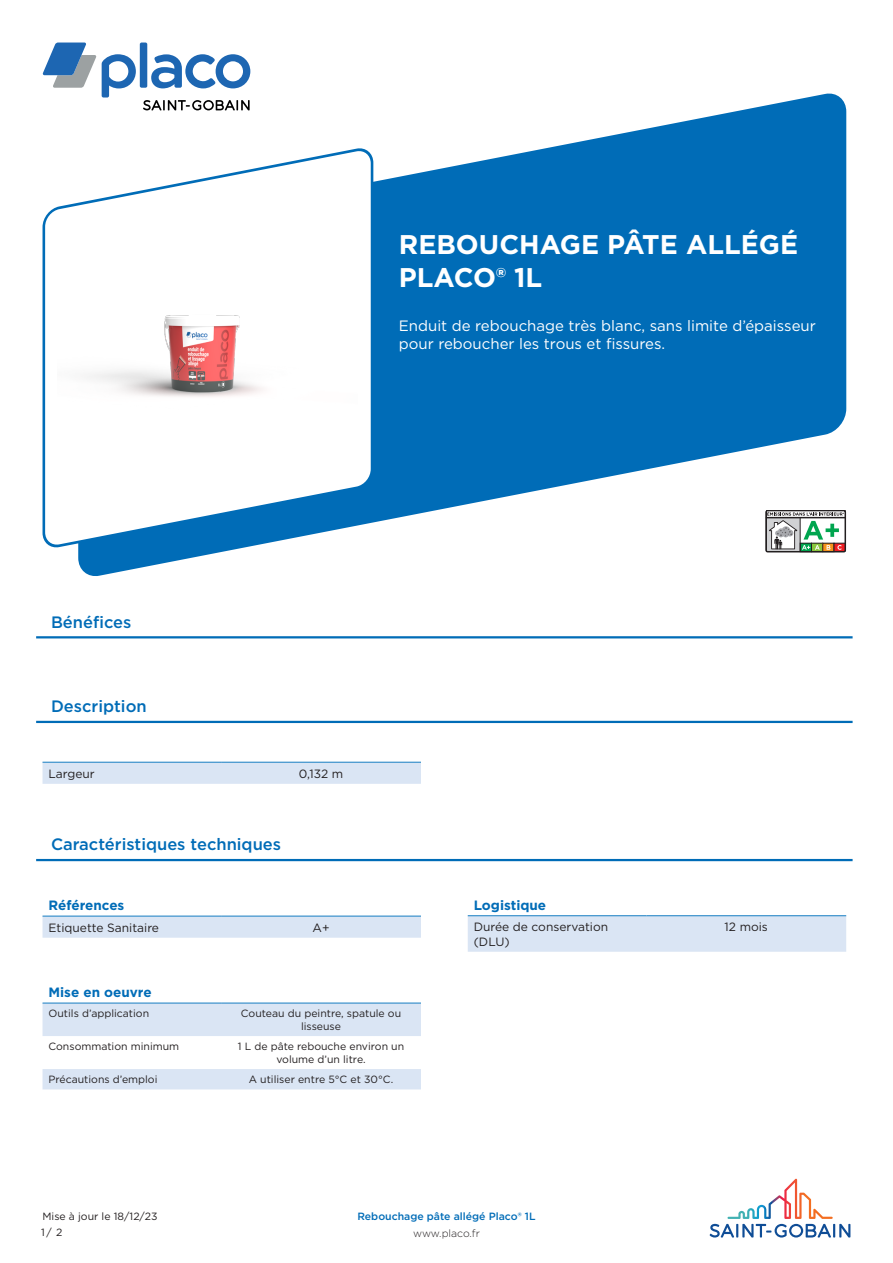
<style>
.page{position:relative;width:893px;height:1263px;background:#fff}
.page>*{position:absolute;margin:0;border:0;box-sizing:border-box;transform-origin:0 0}
.product_name{font:700 27px/32.4px "Gotham";color:#fff}
.t1{font:500 16.5px "Gotham";color:#006cb7}
.product_description{font:15px/18px "Gotham";color:#fff}
.attribute_group{font:700 13.5px "Gotham";color:#006cb7}
.column_1{font:12px/14.4px "Gotham";color:#231f20}
.column_2{font:12px "Gotham";color:#231f20}
.column_2-2{font:10.5px/12.6px "Gotham";color:#231f20;text-align:center}
.column_1-2{font:10.5px "Gotham";color:#231f20}
.Product_Name_Master{font:500 10.5px "Gotham";color:#006cb7}
.t2{font:300 10.5px "Gotham";color:#231f20}
</style>
<div class="page">
<div style="left:140px;top:43px;width:7px;height:45px;background:#1d66b2;border-radius:2px"></div>
<svg style="left:42px;top:43px;width:94px;height:47px"></svg>
<svg style="left:151px;top:54px;width:99px;height:34px"></svg>
<svg style="left:710px;top:1179px;width:140px;height:58px"></svg>
<svg style="left:78px;top:90px;width:768px;height:486px;fill:#006cb7"></svg>
<svg style="left:42px;top:144px;width:333px;height:408px"></svg>
<img style="left:58px;top:263px;width:300px;height:169px">
<hr style="left:36px;top:636px;width:817px;height:2px;background:#006cb7">
<hr style="left:36px;top:721px;width:817px;height:2px;background:#006cb7">
<div style="left:43px;top:763px;width:378px;height:21px;background:#dae5f4"></div>
<hr style="left:43px;top:762px;width:178px;height:1px;background:#167ec2">
<hr style="left:221px;top:762px;width:200px;height:1px;background:#167ec2">
<hr style="left:36px;top:859px;width:817px;height:2px;background:#006cb7">
<div style="left:43px;top:917px;width:378px;height:21px;background:#dae5f4"></div>
<hr style="left:43px;top:916px;width:178px;height:1px;background:#167ec2">
<hr style="left:221px;top:916px;width:200px;height:1px;background:#167ec2">
<svg style="left:43px;top:1004px;width:378px;height:85px"></svg>
<hr style="left:43px;top:1003px;width:178px;height:1px;background:#167ec2">
<hr style="left:221px;top:1003px;width:200px;height:1px;background:#167ec2">
<div style="left:468px;top:916px;width:378px;height:36px;background:#dae5f4"></div>
<hr style="left:468px;top:915px;width:178px;height:1px;background:#167ec2">
<hr style="left:646px;top:915px;width:200px;height:1px;background:#167ec2">
<svg style="left:766px;top:510px;width:80px;height:42px"></svg>
<p class="product_name" style="left:399px;top:229px;width:401px">REBOUCHAGE PÂTE ALLÉGÉ<br>PLACO® 1L</p>
<p class="product_description" style="left:399px;top:317px;width:418px">Enduit de rebouchage très blanc, sans limite d’épaisseur pour reboucher les trous et fissures.</p>
<p class="t1" style="left:51px;top:611px;width:82px">Bénéfices</p>
<p class="t1" style="left:51px;top:696px;width:97px">Description</p>
<p class="column_1" style="left:49px;top:766px;width:48px">Largeur</p>
<p class="column_2" style="left:299px;top:766px;width:46px">0,132 m</p>
<p class="t1" style="left:51px;top:834px;width:232px">Caractéristiques techniques</p>
<p class="attribute_group" style="left:49px;top:896px;width:77px">Références</p>
<p class="column_1" style="left:49px;top:920px;width:112px">Etiquette Sanitaire</p>
<p class="column_2" style="left:313px;top:920px;width:18px">A+</p>
<p class="attribute_group" style="left:474px;top:896px;width:74px">Logistique</p>
<p class="column_1" style="left:474px;top:920px;width:136px">Durée de conservation (DLU)</p>
<p class="column_2" style="left:725px;top:919px;width:45px">12 mois</p>
<p class="attribute_group" style="left:49px;top:983px;width:105px">Mise en oeuvre</p>
<p class="column_1-2" style="left:49px;top:1007px;width:102px">Outils d’application</p>
<p class="column_2-2" style="left:241px;top:1007px;width:162px">Couteau du peintre, spatule ou lisseuse</p>
<p class="column_1-2" style="left:49px;top:1040px;width:132px">Consommation minimum</p>
<p class="column_2-2" style="left:238px;top:1040px;width:168px">1 L de pâte rebouche environ un volume d’un litre.</p>
<p class="column_1-2" style="left:49px;top:1073px;width:110px">Précautions d’emploi</p>
<p class="column_2-2" style="left:249px;top:1073px;width:146px">A utiliser entre 5°C et 30°C.</p>
<p class="column_2-2" style="left:41px;top:1207px;width:118px;line-height:16.6px;text-align:left">Mise à jour le 18/12/23<br>1/ 2</p>
<p class="Product_Name_Master" style="left:357px;top:1209px;width:180px">Rebouchage pâte allégé Placo® 1L</p>
<p class="t2" style="left:413px;top:1227px;width:68px">www.placo.fr</p>
</div>
